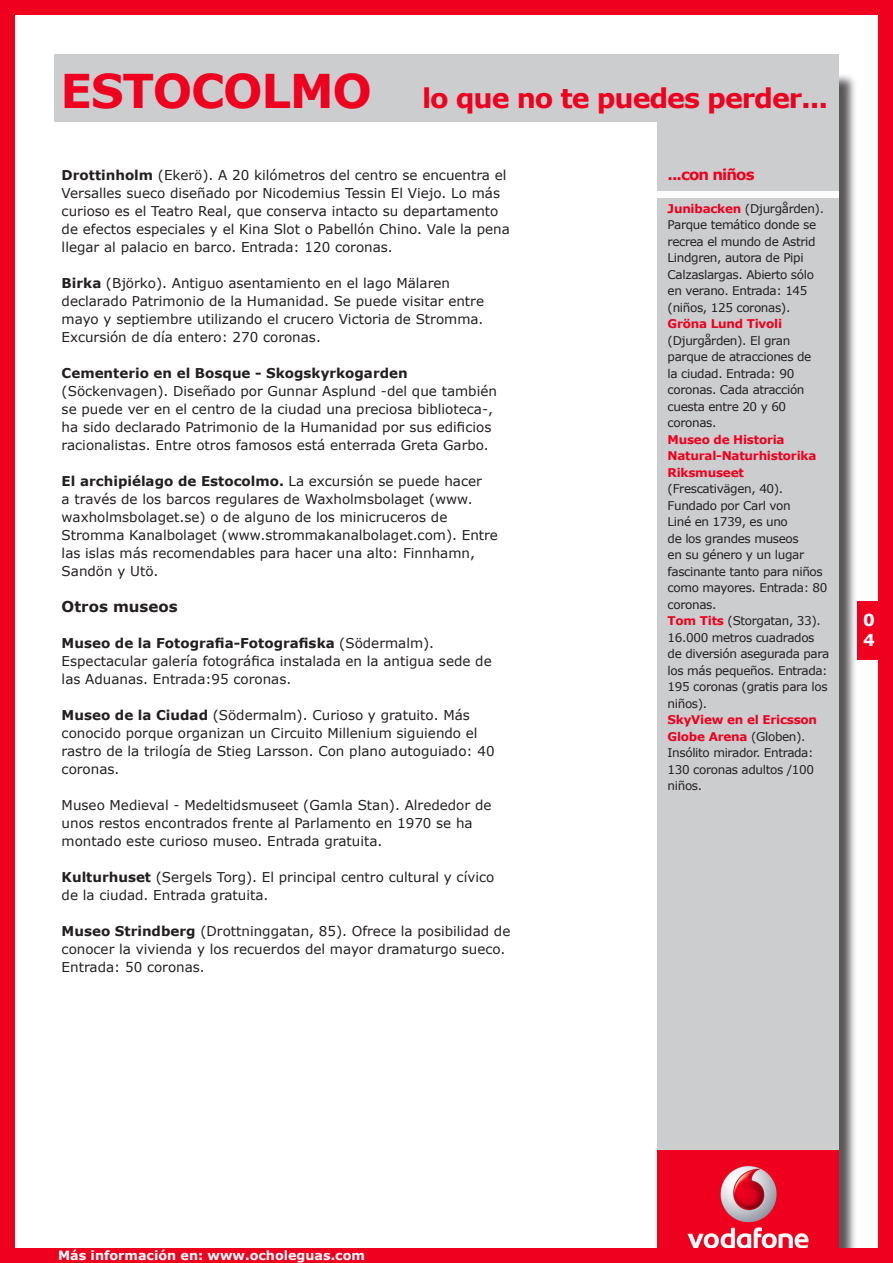
<style>
.page{position:relative;width:893px;height:1263px;background:#fff}
.page>*{position:absolute;margin:0;border:0;box-sizing:border-box;transform-origin:0 0}
.tit_31pt{font:700 46.5px "Verdana";letter-spacing:-.03em;color:#ef001f}
.tit_31pt-2{font:700 27px "Verdana";letter-spacing:-.04em;color:#ef001f}
.t1{font:700 16.5px "Verdana";color:#fff}
.tex_gen{font:700 15px "Verdana";color:#231f20}
.t2{font:700 15px "Verdana";letter-spacing:-.06em;color:#ef001f}
.tex_gen-2{font:13.5px/18px "Verdana";color:#231f20}
.t3{font:700 12.75px "Verdana";color:#fff}
.tex_gen_lateral{font:12px/16.5px "Verdana";letter-spacing:-.03em;color:#231f20}
.s1{font-weight:700}
.s2{font-weight:700;color:#ef001f}
</style>
<div class="page">
<div style="left:54px;top:54px;width:785px;height:68px;background:#cccdcf"></div>
<div style="left:660px;top:73px;width:198px;height:1190px;background:#231f20;opacity:.75"></div>
<div style="left:658px;top:71px;width:181px;height:1192px;background:#cccdcf"></div>
<div style="left:656px;top:191px;width:183px;height:6px;background:#fcfcfc"></div>
<img style="left:658px;top:1150px;width:181px;height:98px">
<div style="left:0;top:1248px;width:893px;height:15px;background:#ef001f"></div>
<div style="left:0;top:0;width:893px;height:14px;background:#ef001f"></div>
<div style="left:0;top:0;width:14px;height:1263px;background:#ef001f"></div>
<div style="left:878px;top:0;width:15px;height:1263px;background:#ef001f"></div>
<div style="left:857px;top:601px;width:23px;height:59px;background:#ef001f"></div>
<p class="tit_31pt" style="left:61px;top:61px;width:313px">ESTOCOLMO</p>
<p class="tit_31pt-2" style="left:422px;top:81px;width:408px">lo que no te puedes perder...</p>
<p class="tex_gen-2" style="left:62px;top:166px;width:450px"><span class="s1">Drottinholm</span> (Ekerö). A 20 kilómetros del centro se encuentra el Versalles sueco diseñado por Nicodemius Tessin El Viejo. Lo más curioso es el Teatro Real, que conserva intacto su departamento de efectos especiales y el Kina Slot o Pabellón Chino. Vale la pena llegar al palacio en barco. Entrada: 120 coronas.</p>
<p class="tex_gen-2" style="left:62px;top:274px;width:424px"><span class="s1">Birka</span> (Björko). Antiguo asentamiento en el lago Mälaren declarado Patrimonio de la Humanidad. Se puede visitar entre mayo y septiembre utilizando el crucero Victoria de Stromma.<br>Excursión de día entero: 270 coronas.</p>
<p class="tex_gen-2" style="left:62px;top:364px;width:437px"><span class="s1">Cementerio en el Bosque - Skogskyrkogarden </span>(Söckenvagen). Diseñado por Gunnar Asplund -del que también se puede ver en el centro de la ciudad una preciosa biblioteca-, ha sido declarado Patrimonio de la Humanidad por sus edificios racionalistas. Entre otros famosos está enterrada Greta Garbo.</p>
<p class="tex_gen-2" style="left:62px;top:472px;width:438px"><span class="s1">El archipiélago de Estocolmo.</span> La excursión se puede hacer<br>a través de los barcos regulares de Waxholmsbolaget (www. waxholmsbolaget.se) o de alguno de los minicruceros de Stromma Kanalbolaget (www.strommakanalbolaget.com). Entre las islas más recomendables para hacer una alto: Finnhamn, Sandön y Utö.</p>
<p class="tex_gen" style="left:62px;top:597px;width:117px">Otros museos</p>
<p class="tex_gen-2" style="left:62px;top:634px;width:432px"><span class="s1">Museo de la Fotografia-Fotografiska</span> (Södermalm).<br>Espectacular galería fotográfica instalada en la antigua sede de las Aduanas. Entrada:95 coronas.</p>
<p class="tex_gen-2" style="left:62px;top:706px;width:434px"><span class="s1">Museo de la Ciudad</span> (Södermalm). Curioso y gratuito. Más conocido porque organizan un Circuito Millenium siguiendo el rastro de la trilogía de Stieg Larsson. Con plano autoguiado: 40 coronas.</p>
<p class="tex_gen-2" style="left:62px;top:796px;width:431px">Museo Medieval - Medeltidsmuseet (Gamla Stan). Alrededor de unos restos encontrados frente al Parlamento en 1970 se ha montado este curioso museo. Entrada gratuita.</p>
<p class="tex_gen-2" style="left:62px;top:868px;width:434px"><span class="s1">Kulturhuset</span> (Sergels Torg). El principal centro cultural y cívico de la ciudad. Entrada gratuita.</p>
<p class="tex_gen-2" style="left:62px;top:922px;width:450px"><span class="s1">Museo Strindberg</span> (Drottninggatan, 85). Ofrece la posibilidad de conocer la vivienda y los recuerdos del mayor dramaturgo sueco.<br>Entrada: 50 coronas.</p>
<p class="t2" style="left:668px;top:165px;width:88px">...con niños</p>
<p class="tex_gen_lateral" style="left:668px;top:200px;width:158px"><span class="s2">Junibacken</span> (Djurgården).<br>Parque temático donde se recrea el mundo de Astrid<br>Lindgren, autora de Pipi<br>Calzaslargas. Abierto sólo en verano. Entrada: 145 (niños, 125 coronas).</p>
<p class="tex_gen_lateral" style="left:668px;top:316px;width:145px"><span class="s2">Gröna Lund Tivoli </span>(Djurgården). El gran parque de atracciones de la ciudad. Entrada: 90 coronas. Cada atracción cuesta entre 20 y 60 coronas.</p>
<p class="tex_gen_lateral" style="left:668px;top:431px;width:161px"><span class="s2">Museo de Historia<br>Natural-Naturhistorika<br>Riksmuseet </span>(Frescativägen, 40).<br>Fundado por Carl von<br>Liné en 1739, es uno<br>de los grandes museos<br>en su género y un lugar fascinante tanto para niños como mayores. Entrada: 80 coronas.</p>
<p class="tex_gen_lateral" style="left:668px;top:613px;width:163px"><span class="s2">Tom Tits</span> (Storgatan, 33).<br>16.000 metros cuadrados de diversión asegurada para los más pequeños. Entrada:<br>195 coronas (gratis para los niños).</p>
<p class="tex_gen_lateral" style="left:668px;top:712px;width:151px"><span class="s2">SkyView en el Ericsson<br>Globe Arena</span> (Globen).<br>Insólito mirador. Entrada:<br>130 coronas adultos /100 niños.</p>
<p class="t1" style="left:863px;top:609px;width:13px">0</p>
<p class="t1" style="left:863px;top:629px;width:13px">4</p>
<p class="t3" style="left:58px;top:1247px;width:308px">Más información en: www.ocholeguas.com</p>
</div>
